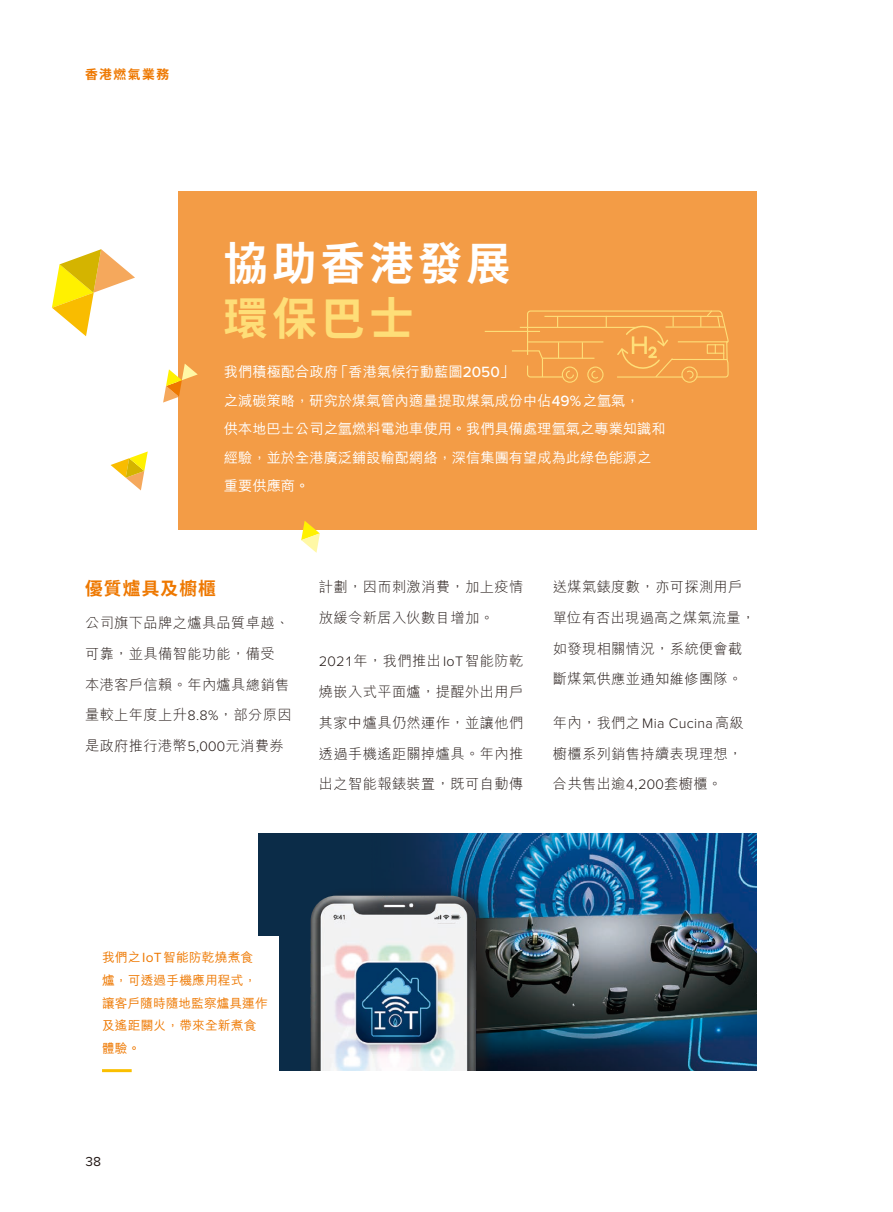
<style>
.page{position:relative;width:893px;height:1212px;background:#fff}
.page>*{position:absolute;margin:0;border:0;box-sizing:border-box;transform-origin:0 0}
.t1{font:700 45px "Noto Sans HK";letter-spacing:.1em;color:#fff}
.t2{font:700 45px "Noto Sans HK";color:#fede78}
.t3{font:700 18px "Noto Sans HK";letter-spacing:.07em;color:#ee7800}
.t4{font:300 14.25px/30.8px "M Hei HK";letter-spacing:.025em;color:#231916}
.t5{font:500 14.25px/28.5px "M Hei HK";color:#fff}
.t6{font:300 14.25px "Proxima Nova";letter-spacing:.02em;color:#231916}
.t7{font:13.5px "Proxima Nova";color:#231916}
.t8{font:500 12.75px/22.5px "M Hei HK";letter-spacing:.01em;color:#ee7800}
.t9{font:700 12.75px "Noto Sans HK";letter-spacing:.12em;color:#ee7800}
.s1{font-family:"Proxima Nova";font-size:15.45px}
.s2{font-family:"Proxima Nova"}
.s3{font-family:"M Hei HK"}
.s4{font-family:"Proxima Nova";font-weight:400;font-size:13.8px}
</style>
<div class="page">
<div style="left:179px;top:191px;width:578px;height:339px;background:#f39c46"></div>
<svg style="left:301px;top:521px;width:19px;height:32px"></svg>
<svg style="left:163px;top:364px;width:35px;height:38px"></svg>
<svg style="left:111px;top:451px;width:37px;height:39px"></svg>
<div style="left:258px;top:834px;width:499px;height:237px;background:#0b2c48"></div>
<img style="left:417px;top:834px;width:340px;height:237px">
<div style="left:313px;top:887px;width:182px;height:192px;background:#231916;opacity:.5"></div>
<img style="left:310px;top:896px;width:166px;height:175px">
<div style="left:268px;top:1071px;width:507px;height:77px;background:#fff"></div>
<div style="left:681px;top:366px;width:17px;height:17px;border:1px solid #fede78;border-radius:50%"></div>
<div style="left:587px;top:366px;width:16px;height:17px;border:1px solid #fede78;border-radius:50%"></div>
<div style="left:562px;top:366px;width:16px;height:17px;border:1px solid #fede78;border-radius:50%"></div>
<hr style="left:485px;top:331px;width:55px;height:1px;background:#fede78">
<svg style="left:512px;top:310px;width:217px;height:69px"></svg>
<hr style="left:520px;top:327px;width:118px;height:1px;background:#fede78">
<svg style="left:52px;top:249px;width:83px;height:87px"></svg>
<div style="left:87px;top:936px;width:192px;height:151px;background:#fff"></div>
<hr style="left:102px;top:1069px;width:30px;height:3px;background:#fabf00">
<p class="t9" style="left:85px;top:67px;width:86px">香港燃氣業務</p>
<h1 class="t1" style="left:224px;top:238px;width:288px">協助香港發展</h1>
<h1 class="t2" style="left:224px;top:293px;width:191px">環保巴士</h1>
<p class="t5" style="left:224px;top:356px;width:443px">我們積極配合政府「香港氣候行動藍圖<span class="s1">2050</span>」<br>之減碳策略，研究於煤氣管內適量提取煤氣成份中佔<span class="s1">49%</span>之氫氣，<br>供本地巴士公司之氫燃料電池車使用。我們具備處理氫氣之專業知識和經驗，並於全港廣泛鋪設輸配網絡，深信集團有望成為此綠色能源之重要供應商。</p>
<p class="t3" style="left:85px;top:578px;width:132px">優質爐具及櫥櫃</p>
<p class="t4" style="left:85px;top:607px;width:208px">公司旗下品牌之爐具品質卓越、可靠，並具備智能功能，備受本港客戶信賴。年內爐具總銷售量較上年度上升<span class="s2">8.8%</span>，部分原因是政府推行港幣<span class="s2">5,000</span>元消費券</p>
<p class="t4" style="left:319px;top:571px;width:206px">計劃，因而刺激消費，加上疫情放緩令新居入伙數目增加。</p>
<p class="t4" style="left:319px;top:646px;width:206px;text-align:justify"><span class="s2">2021</span>年，我們推出<span class="s2">IoT</span>智能防乾燒嵌入式平面爐，提醒外出用戶其家中爐具仍然運作，並讓他們透過手機遙距關掉爐具。年內推出之智能報錶裝置，既可自動傳</p>
<p class="t4" style="left:553px;top:571px;width:204px">送煤氣錶度數，亦可探測用戶單位有否出現過高之煤氣流量，如發現相關情況，系統便會截斷煤氣供應並通知維修團隊。</p>
<p class="t6" style="left:553px;top:712px;width:193px"><span class="s3">年內，我們之</span>Mia Cucina<span class="s3">高級</span></p>
<p class="t4" style="left:553px;top:738px;width:191px">櫥櫃系列銷售持續表現理想，合共售出逾<span class="s2">4,200</span>套櫥櫃。</p>
<p class="t8" style="left:102px;top:945px;width:167px">我們之<span class="s4">IoT</span>智能防乾燒煮食爐，可透過手機應用程式，讓客戶隨時隨地監察爐具運作及遙距關火，帶來全新煮食體驗。</p>
<p class="t7" style="left:85px;top:1151px;width:18px">38</p>
</div>
